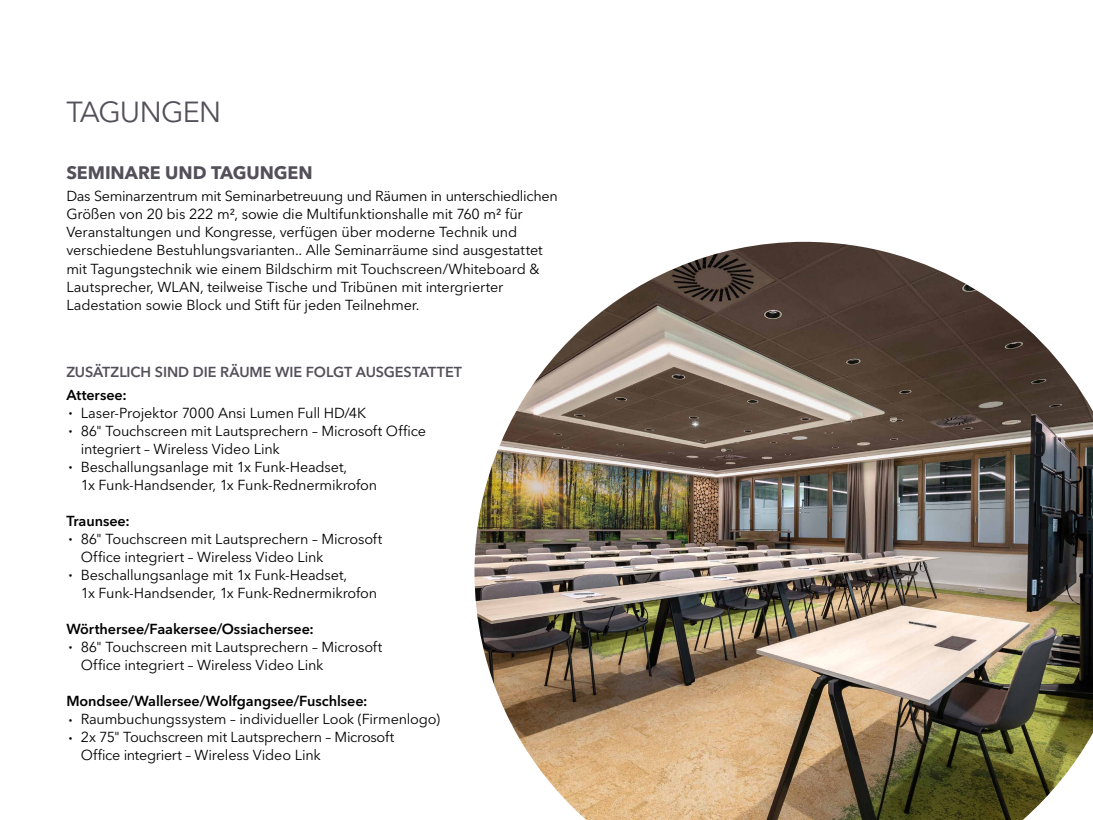
<style>
.page{position:relative;width:1093px;height:820px;background:#fff}
.page>*{position:absolute;margin:0;border:0;box-sizing:border-box;transform-origin:0 0}
.t1{font:28.8px "Avenir Next LT Pro";letter-spacing:-.03em;color:#54505a}
.t2{font:700 18px "Avenir Next LT Pro";letter-spacing:-.005em;color:#54505a}
.t3{font:14.4px/18px "Avenir Next LT Pro";letter-spacing:-.015em;color:#000}
.t4{font:600 14.4px "Avenir Next LT Pro";letter-spacing:-.005em;color:#000}
.t5{font:600 14.4px "Avenir Next LT Pro";letter-spacing:-.005em;color:#54505a}
.s1{font-size:7.2px}
</style>
<div class="page">
<img style="left:474px;top:242px;width:619px;height:577px">
<h1 class="t1" style="left:66px;top:94px;width:156px">TAGUNGEN</h1>
<p class="t2" style="left:66px;top:161px;width:248px">SEMINARE UND TAGUNGEN</p>
<p class="t3" style="left:66px;top:187px;width:493px">Das Seminarzentrum mit Seminarbetreuung und Räumen in unterschiedlichen Größen von 20 bis 222 m², sowie die Multifunktionshalle mit 760 m² für Veranstaltungen und Kongresse, verfügen über moderne Technik und verschiedene Bestuhlungsvarianten.. Alle Seminarräume sind ausgestattet mit Tagungstechnik wie einem Bildschirm mit Touchscreen/Whiteboard &amp; Lautsprecher, WLAN, teilweise Tische und Tribünen mit intergrierter Ladestation sowie Block und Stift für jeden Teilnehmer.</p>
<p class="t5" style="left:66px;top:363px;width:397px">ZUSÄTZLICH SIND DIE RÄUME WIE FOLGT AUSGESTATTET</p>
<p class="t4" style="left:66px;top:385px;width:62px">Attersee:</p>
<p class="t3" style="left:69px;top:403px;width:299px"><span class="s1">•</span> Laser-Projektor 7000 Ansi Lumen Full HD/4K</p>
<p class="t3" style="left:81px;top:421px;width:347px;text-indent:-12px"><span class="s1">•</span> 86" Touchscreen mit Lautsprechern – Microsoft Office integriert – Wireless Video Link</p>
<p class="t3" style="left:81px;top:457px;width:298px;text-indent:-12px"><span class="s1">•</span> Beschallungsanlage mit 1x Funk-Headset,<br>1x Funk-Handsender, 1x Funk-Rednermikrofon</p>
<p class="t4" style="left:66px;top:511px;width:65px">Traunsee:</p>
<p class="t3" style="left:81px;top:529px;width:303px;text-indent:-12px"><span class="s1">•</span> 86" Touchscreen mit Lautsprechern – Microsoft<br>Office integriert – Wireless Video Link</p>
<p class="t3" style="left:81px;top:565px;width:298px;text-indent:-12px"><span class="s1">•</span> Beschallungsanlage mit 1x Funk-Headset,<br>1x Funk-Handsender, 1x Funk-Rednermikrofon</p>
<p class="t4" style="left:66px;top:619px;width:249px">Wörthersee/Faakersee/Ossiachersee:</p>
<p class="t3" style="left:81px;top:637px;width:303px;text-indent:-12px"><span class="s1">•</span> 86" Touchscreen mit Lautsprechern – Microsoft<br>Office integriert – Wireless Video Link</p>
<p class="t4" style="left:66px;top:691px;width:303px">Mondsee/Wallersee/Wolfgangsee/Fuschlsee:</p>
<p class="t3" style="left:69px;top:709px;width:373px"><span class="s1">•</span> Raumbuchungssystem – individueller Look (Firmenlogo)</p>
<p class="t3" style="left:81px;top:727px;width:315px;text-indent:-12px"><span class="s1">•</span> 2x 75" Touchscreen mit Lautsprechern – Microsoft<br>Office integriert – Wireless Video Link</p>
</div>
